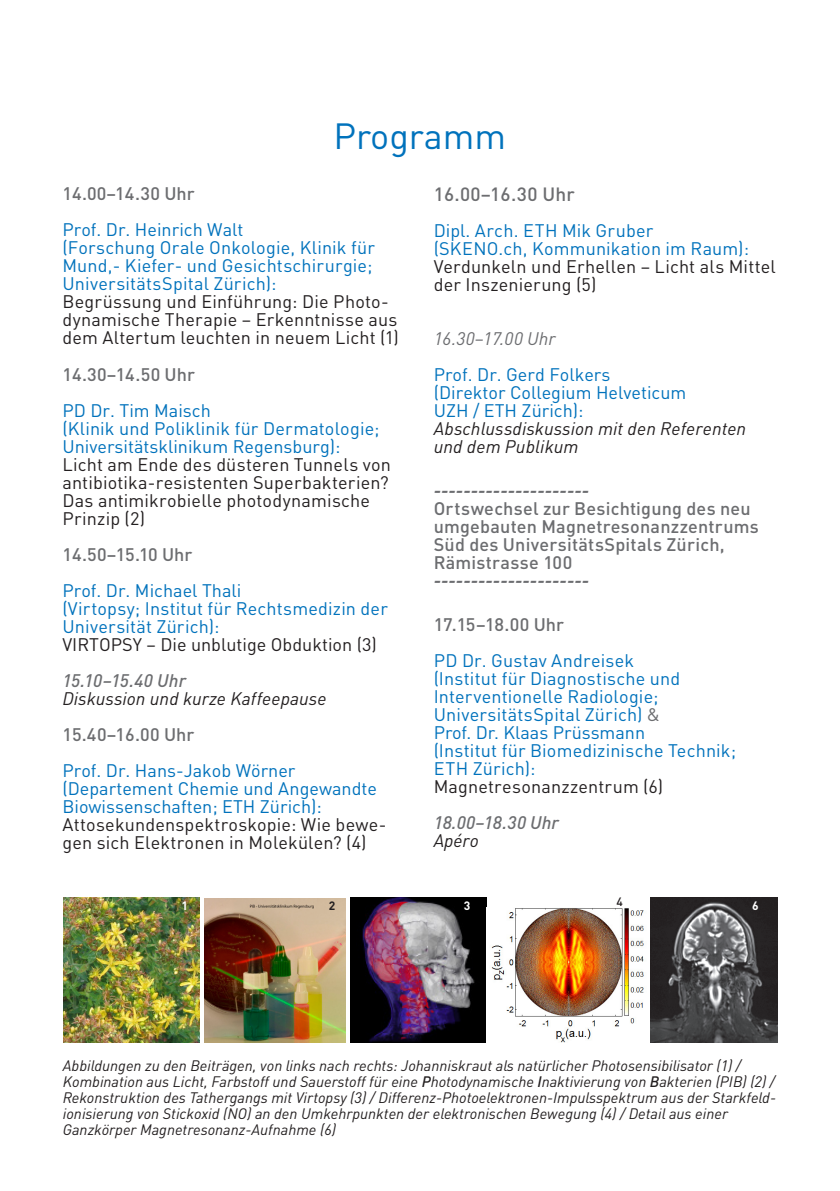
<style>
.page{position:relative;width:840px;height:1191px;background:#fff}
.page>*{position:absolute;margin:0;border:0;box-sizing:border-box;transform-origin:0 0}
.t1{font:36px "DIN Pro";color:#0072bc}
._09-link{font:500 19px "DIN Pro";letter-spacing:.01em;color:#6c6d70}
._09-link-2{font:18px/18px "DIN Pro";letter-spacing:.01em;color:#0072bc}
._09-link-3{font:18px/18px "DIN Pro";letter-spacing:.01em;color:#231f20}
._09-link-4{font:500 18px/18px "DIN Pro";letter-spacing:.01em;color:#6c6d70}
._09-link-5{font:italic 18px/18px "DIN Pro";color:#231f20}
._09-link-6{font:italic 700 18px "DIN Pro";color:#6c6d70}
._09-link-7{font:italic 500 18px/18px "DIN Pro";color:#6c6d70}
._09-link-8{font:italic 18px "DIN Pro";color:#6c6d70}
._08-legende{font:italic 15px/16px "DIN Pro";color:#231f20}
.t2{font:700 12px "DIN Pro";color:#fff}
.t3{font:500 12px "DIN Pro";color:#231f20}
.t4{font:700 12px "DIN Pro";color:#231f20}
.s1{color:#231f20}
.s2{font-weight:500;color:#6c6d70}
.s3{color:#0072bc}
.s4{font-style:italic;color:#231f20}
.s5{font-weight:700;font-style:italic}
.s6{color:#6c6d70}
.s7{font-weight:400;color:#231f20}
.s8{font-weight:500}
</style>
<div class="page">
<img style="left:63px;top:897px;width:136px;height:145px">
<img style="left:650px;top:897px;width:127px;height:145px">
<img style="left:350px;top:897px;width:136px;height:145px">
<img style="left:491px;top:908px;width:153px;height:135px">
<img style="left:204px;top:898px;width:141px;height:144px">
<p class="t1" style="left:333px;top:108px;width:174px">Programm</p>
<p class="_09-link-4" style="left:62px;top:183px;width:134px">14.00–14.30 Uhr</p>
<p class="_09-link-2" style="left:62px;top:219px;width:338px">Prof. Dr. Heinrich Walt<br>(Forschung Orale Onkologie, Klinik für Mund,- Kiefer- und Gesichtschirurgie; UniversitätsSpital Zürich):<br><span class="s1">Begrüssung und Einführung: Die Photo&shy;dynamische Therapie – Erkenntnisse aus dem Altertum leuchten in neuem Licht (1)</span></p>
<p class="_09-link-4" style="left:62px;top:363px;width:134px">14.30–14.50 Uhr</p>
<p class="_09-link-2" style="left:62px;top:399px;width:330px">PD Dr. Tim Maisch<br>(Klinik und Poliklinik für Dermatologie; Universitätsklinikum Regensburg):<br><span class="s1">Licht am Ende des düsteren Tunnels von antibiotika-resistenten Superbakterien?</span></p>
<p class="_09-link-3" style="left:62px;top:489px;width:309px">Das antimikrobielle photodynamische<br>Prinzip (2)</p>
<p class="_09-link-4" style="left:62px;top:543px;width:131px">14.50–15.10 Uhr</p>
<p class="_09-link-2" style="left:62px;top:579px;width:327px">Prof. Dr. Michael Thali<br>(Virtopsy; Institut für Rechtsmedizin der<br>Universität Zürich):<br><span class="s1">VIRTOPSY – Die unblutige Obduktion (3)</span></p>
<p class="_09-link-5" style="left:62px;top:669px;width:265px"><span class="s2">15.10–15.40 Uhr<br></span>Diskussion und kurze Kaffeepause</p>
<p class="_09-link-4" style="left:62px;top:723px;width:133px">15.40–16.00 Uhr</p>
<p class="_09-link-2" style="left:62px;top:759px;width:316px">Prof. Dr. Hans-Jakob Wörner (Departement Chemie und Angewandte<br>Biowissenschaften; ETH Zürich):</p>
<p class="_09-link-3" style="left:62px;top:813px;width:325px">Attosekundenspektroskopie: Wie bewe&shy;gen sich Elektronen in Molekülen? (4)</p>
<p class="_09-link" style="left:433px;top:179px;width:143px">16.00–16.30 Uhr</p>
<p class="_09-link-3" style="left:433px;top:220px;width:343px"><span class="s3">Dipl. Arch. ETH Mik Gruber<br>(SKENO.ch, Kommunikation im Raum):<br></span>Verdunkeln und Erhellen – Licht als Mittel der Inszenierung (5)</p>
<p class="_09-link-8" style="left:433px;top:325px;width:123px">16.30–17.00 Uhr</p>
<p class="_09-link-2" style="left:433px;top:364px;width:314px">Prof. Dr. Gerd Folkers<br>(Direktor Collegium Helveticum<br>UZH / ETH Zürich):<br><span class="s4">Abschlussdiskussion mit den Referenten und dem Publikum</span></p>
<p class="_09-link-6" style="left:433px;top:476px;width:157px">---------------------</p>
<p class="_09-link-4" style="left:433px;top:498px;width:326px">Ortswechsel zur Besichtigung des neu umgebauten Magnetresonanzzentrums<br>Süd des UniversitätsSpitals Zürich,<br>Rämistrasse 100<br><span class="s5">---------------------</span></p>
<p class="_09-link-4" style="left:433px;top:614px;width:132px">17.15–18.00 Uhr</p>
<p class="_09-link-2" style="left:433px;top:650px;width:248px">PD Dr. Gustav Andreisek (Institut für Diagnostische und<br>Interventionelle Radiologie;<br>UniversitätsSpital Zürich) <span class="s6">&amp;</span></p>
<p class="_09-link-2" style="left:433px;top:722px;width:213px">Prof. Dr. Klaas Prüssmann</p>
<p class="_09-link-2" style="left:433px;top:740px;width:304px">(Institut für Biomedizinische Technik;<br>ETH Zürich):<br><span class="s1">Magnetresonanzzentrum (6)</span></p>
<p class="_09-link-7" style="left:433px;top:812px;width:127px">18.00–18.30 Uhr<br><span class="s7">Apéro</span></p>
<p class="t3" style="left:616px;top:891px;width:8px">4</p>
<p class="t2" style="left:181px;top:895px;width:8px">1</p>
<p class="t2" style="left:463px;top:895px;width:8px">3</p>
<p class="t2" style="left:751px;top:895px;width:8px">6</p>
<p class="t4" style="left:329px;top:895px;width:8px">2</p>
<p class="_08-legende" style="left:63px;top:1056px;width:714px">Abbildungen zu den Beiträgen, von links nach rechts: Johanniskraut als natürlicher Photosensibilisator (1) / Kombination aus Licht, Farbstoff und Sauerstoff für eine <span class="s8">P</span>hotodynamische <span class="s8">I</span>naktivierung von <span class="s8">B</span>akterien (PIB) (2) / Rekonstruktion des Tathergangs mit Virtopsy (3) / Differenz-Photoelektronen-Impulsspektrum aus der Starkfeld&shy;ionisierung von Stickoxid (NO) an den Umkehrpunkten der elektronischen Bewegung (4) / Detail aus einer Ganzkörper Magnetresonanz-Aufnahme (6)</p>
</div>
